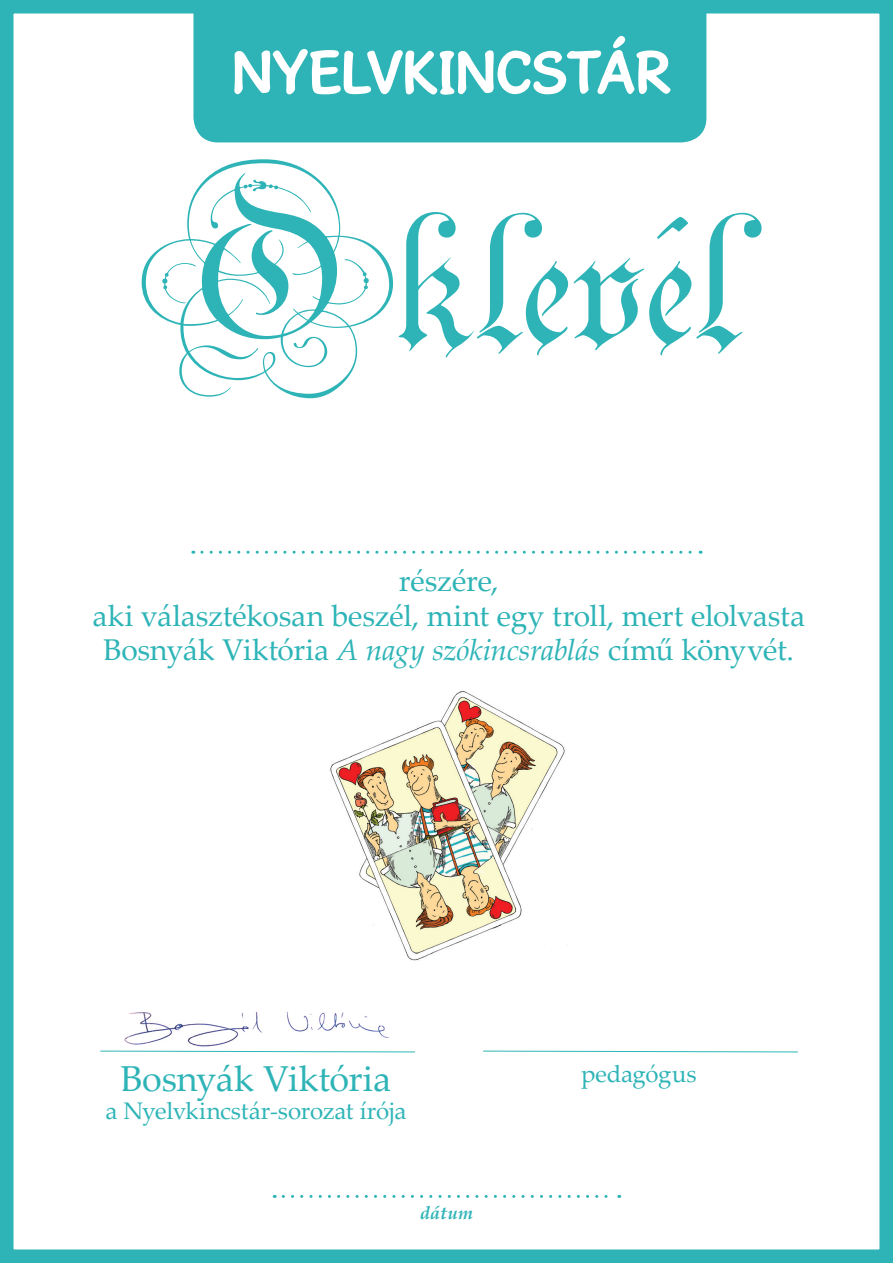
<style>
.page{position:relative;width:893px;height:1263px;background:#fff}
.page>*{position:absolute;margin:0;border:0;box-sizing:border-box;transform-origin:0 0}
.t1{font:322.95px "Parchment";letter-spacing:.01em;color:#2eb4b7}
.t2{font:700 61.95px "Gosmick Sans";letter-spacing:-.005em;color:#fff}
.t3{font:36px "Palatino Linotype";letter-spacing:-.015em;color:#2eb4b7}
.t4{font:30px/34.5px "Palatino Linotype";letter-spacing:-.01em;color:#2eb4b7;text-align:center}
.t5{font:24px "Palatino Linotype";letter-spacing:-.01em;color:#2eb4b7}
.t6{font:italic 700 18px "Palatino Linotype";letter-spacing:.015em;color:#2eb4b7}
.s1{font-size:296.4px}
.s2{font-style:italic}
</style>
<div class="page">
<div style="left:193px;top:15px;width:513px;height:127px;background:#2eb4b7"></div>
<div style="left:0;top:0;width:893px;height:1263px;border:14px solid #2eb4b7"></div>
<svg style="left:100px;top:1050px;width:315px;height:3px"></svg>
<svg style="left:483px;top:1050px;width:315px;height:3px"></svg>
<img style="left:124px;top:1011px;width:266px;height:36px">
<img style="left:330px;top:691px;width:235px;height:270px">
<svg style="left:283px;top:1195px;width:337px;height:3px"></svg>
<svg style="left:202px;top:551px;width:499px;height:3px"></svg>
<h2 class="t2" style="left:232px;top:35px;width:441px">NYELVKINCSTÁR</h2>
<h1 class="t1" style="left:141px;top:50px;width:597px"><span class="s1">O</span>klevél</h1>
<p class="t4" style="left:92px;top:562px;width:714px">részére,<br>aki választékosan beszél, mint egy troll, mert elolvasta<br>Bosnyák Viktória <span class="s2">A nagy szókincsrablás</span> című könyvét.</p>
<p class="t3" style="left:121px;top:1053px;width:272px">Bosnyák Viktória</p>
<p class="t5" style="left:105px;top:1094px;width:302px">a Nyelvkincstár-sorozat írója</p>
<p class="t6" style="left:420px;top:1200px;width:54px">dátum</p>
<p class="t5" style="left:581px;top:1057px;width:117px">pedagógus</p>
</div>
